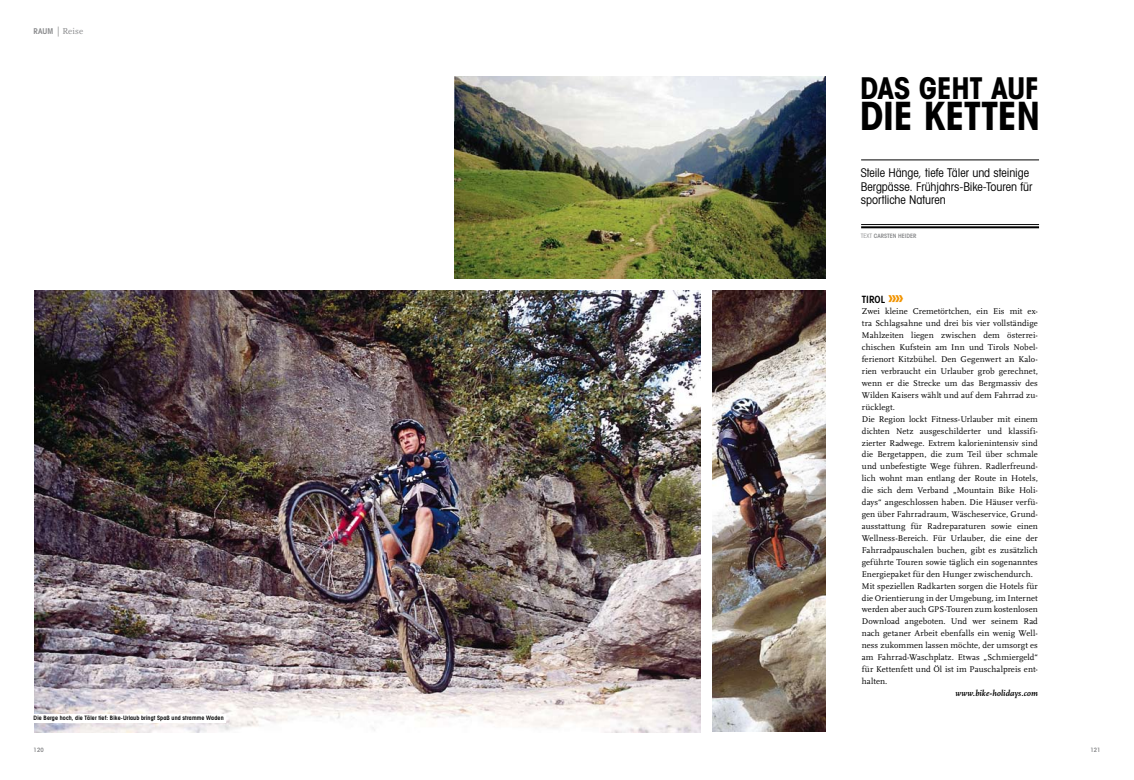
<style>
.page{position:relative;width:1134px;height:780px;background:#fff}
.page>*{position:absolute;margin:0;border:0;box-sizing:border-box;transform-origin:0 0}
.t1{font:700 condensed 39px "Avant Garde";letter-spacing:-.015em;color:#000}
.t2{font:700 condensed 30px "Avant Garde";letter-spacing:-.015em;color:#000}
.t3{font:condensed 12px/13.5px "Avant Garde";letter-spacing:-.005em;color:#000}
.t4{font:600 condensed 10px "Avant Garde";color:#000}
.t5{font:9px "Scala OT";letter-spacing:.01em;color:#87888a}
.t6{font:8.7px/11.9px "Scala OT";letter-spacing:.01em;color:#000}
.t7{font:italic 700 8.7px "Scala OT";letter-spacing:.01em;color:#000}
.t8{font:600 condensed 6px "Avant Garde";letter-spacing:.02em;color:#000}
.t9{font:600 condensed 6px "Avant Garde";color:#87888a}
.s1{font-family:"Avant Garde";font-weight:600;font-stretch:condensed;font-size:8px}
.s2{font-size:10px}
.s3{font-weight:400}
.s4{font-weight:700;font-size:19px;color:#f29400}
</style>
<div class="page">
<img style="left:34px;top:290px;width:666px;height:442px">
<hr style="left:861px;top:160px;width:178px;height:1px;background:#000">
<hr style="left:861px;top:224px;width:178px;height:1px;background:#000">
<hr style="left:861px;top:226px;width:178px;height:2px;background:#000">
<div style="left:32px;top:714px;width:193px;height:8px;background:#fff"></div>
<img style="left:712px;top:290px;width:114px;height:441px">
<img style="left:454px;top:76px;width:372px;height:203px">
<p class="t5" style="left:34px;top:26px;width:51px"><span class="s1">raum</span> <span class="s2">|</span> Reise</p>
<p class="t8" style="left:34px;top:714px;width:192px">Die Berge hoch, die Täler tief: Bike-Urlaub bringt Spaß und stramme Waden</p>
<p class="t9" style="left:34px;top:745px;width:12px">120</p>
<h2 class="t2" style="left:860px;top:69px;width:180px">DAS GEHT AUF</h2>
<h1 class="t1" style="left:860px;top:91px;width:182px">DIE KETTEN</h1>
<h3 class="t3" style="left:861px;top:166px;width:173px">Steile Hänge, tiefe Täler und steinige<br>Bergpässe. Frühjahrs-Bike-Touren für sportliche Naturen</h3>
<p class="t9" style="left:861px;top:232px;width:57px"><span class="s3">Text</span> carsten heider</p>
<p class="t4" style="left:862px;top:293px;width:43px">Tirol <span class="s4">»»</span></p>
<p class="t6" style="left:862px;top:306px;width:178px">Zwei kleine Cremetörtchen, ein Eis mit ex&shy;tra Schlagsahne und drei bis vier vollständige Mahlzeiten liegen zwischen dem österrei&shy;chischen Kufstein am Inn und Tirols Nobel&shy;ferienort Kitzbühel. Den Gegenwert an Kalo&shy;rien verbraucht ein Urlauber grob gerechnet, wenn er die Strecke um das Bergmassiv des Wilden Kaisers wählt und auf dem Fahrrad zu&shy;rücklegt.<br>Die Region lockt Fitness-Urlauber mit einem dichten Netz ausgeschilderter und klassifi&shy;zierter Radwege. Extrem kalorienintensiv sind die Bergetappen, die zum Teil über schmale und unbefestigte Wege führen. Radlerfreund&shy;lich wohnt man entlang der Route in Hotels, die sich dem Verband „Mountain Bike Holi&shy;days“ angeschlossen haben. Die Häuser verfü&shy;gen über Fahrradraum, Wäscheservice, Grund&shy;ausstattung für Radreparaturen sowie einen Wellness-Bereich. Für Urlauber, die eine der Fahrradpauschalen buchen, gibt es zusätzlich geführte Touren sowie täglich ein sogenanntes Energiepaket für den Hunger zwischendurch.<br>Mit speziellen Radkarten sorgen die Hotels für die Orientierung in der Umgebung, im Internet werden aber auch GPS-Touren zum kostenlosen Download angeboten. Und wer seinem Rad nach getaner Arbeit ebenfalls ein wenig Well&shy;ness zukommen lassen möchte, der umsorgt es am Fahrrad-Waschplatz. Etwas „Schmiergeld“ für Kettenfett und Öl ist im Pauschalpreis ent&shy;halten.</p>
<p class="t7" style="left:955px;top:687px;width:84px">www.bike-holidays.com</p>
<p class="t9" style="left:1091px;top:745px;width:12px">121</p>
</div>
